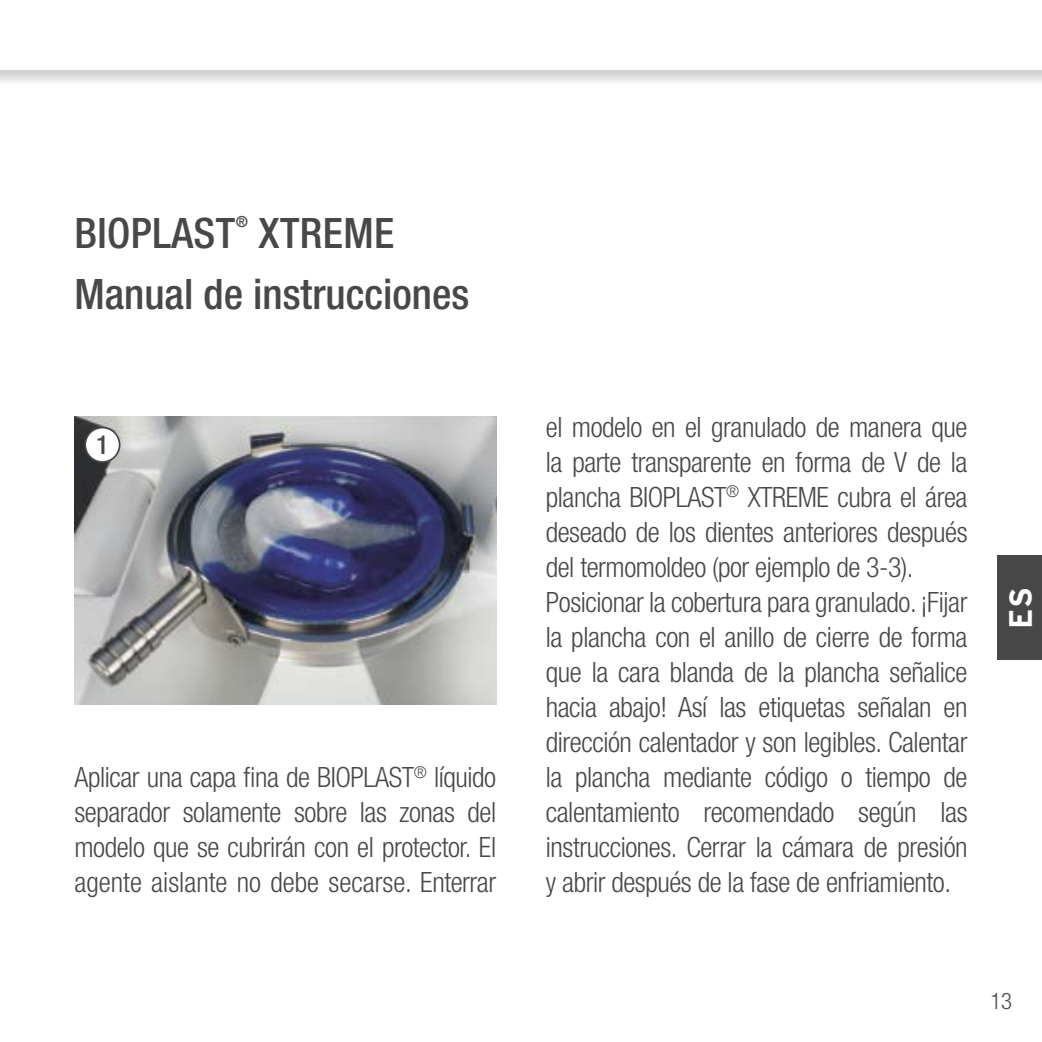
<style>
.page{position:relative;width:1042px;height:1042px;background:#fff}
.page>*{position:absolute;margin:0;border:0;box-sizing:border-box;transform-origin:0 0}
.t1{font:500 condensed 42px/60.2px "Helvetica Neue LT Pro";color:#484848}
.t2{font:700 31.5px "Interstate";color:#fff}
.t3{font:300 condensed 28px/35px "Helvetica Neue LT Pro";letter-spacing:-.015em;color:#484848;text-align:justify}
.t4{font:500 condensed 26.25px "Helvetica Neue LT Pro";color:#484848}
.t5{font:300 condensed 22.75px "Helvetica Neue LT Pro";color:#484848}
.t6{font:500 condensed 15.4px "Helvetica Neue LT Pro";color:#484848}
</style>
<div class="page">
<img style="left:74px;top:417px;width:422px;height:287px">
<div style="left:0;top:0;width:1042px;height:158px;background:#000;opacity:.2"></div>
<div style="left:0;top:0;width:1042px;height:69px;background:#fff"></div>
<div style="left:997px;top:556px;width:45px;height:104px;background:#484848"></div>
<div style="left:85px;top:427px;width:35px;height:35px;background:#fff;border-radius:50%"></div>
<div style="left:84px;top:427px;width:36px;height:36px;border:2px solid #484848;border-radius:50%"></div>
<h1 class="t1" style="left:74px;top:203px;width:162px">BIOPLAST</h1>
<p class="t6" style="left:236px;top:213px;width:14px">®</p>
<h1 class="t1" style="left:74px;top:203px;width:396px;text-indent:184px">XTREME<br>Manual de instrucciones</h1>
<p class="t4" style="left:96px;top:429px;width:14px">1</p>
<p class="t3" style="left:74px;top:759px;width:423px">Aplicar una capa fina de BIOPLAST<sup>®</sup> líquido separador solamente sobre las zonas del modelo que se cubrirán con el protector. El agente aislante no debe secarse. Enterrar</p>
<p class="t3" style="left:546px;top:409px;width:423px;text-align:left">el modelo en el granulado de manera que la parte transparente en forma de V de la plancha BIOPLAST<sup>®</sup> XTREME cubra el área deseado de los dientes anteriores después del termomoldeo (por ejemplo de 3-3).<br>Posicionar la cobertura para granulado. ¡Fijar la plancha con el anillo de cierre de forma que la cara blanda de la plancha señalice hacia abajo! Así las etiquetas señalan en dirección calentador y son legibles. Calentar la plancha mediante código o tiempo de calentamiento recomendado según las instrucciones. Cerrar la cámara de presión y abrir después de la fase de enfriamiento.</p>
<p class="t2" style="left:1003px;top:628px;width:43px;rotate:-90deg">ES</p>
<p class="t5" style="left:990px;top:987px;width:23px">13</p>
</div>
